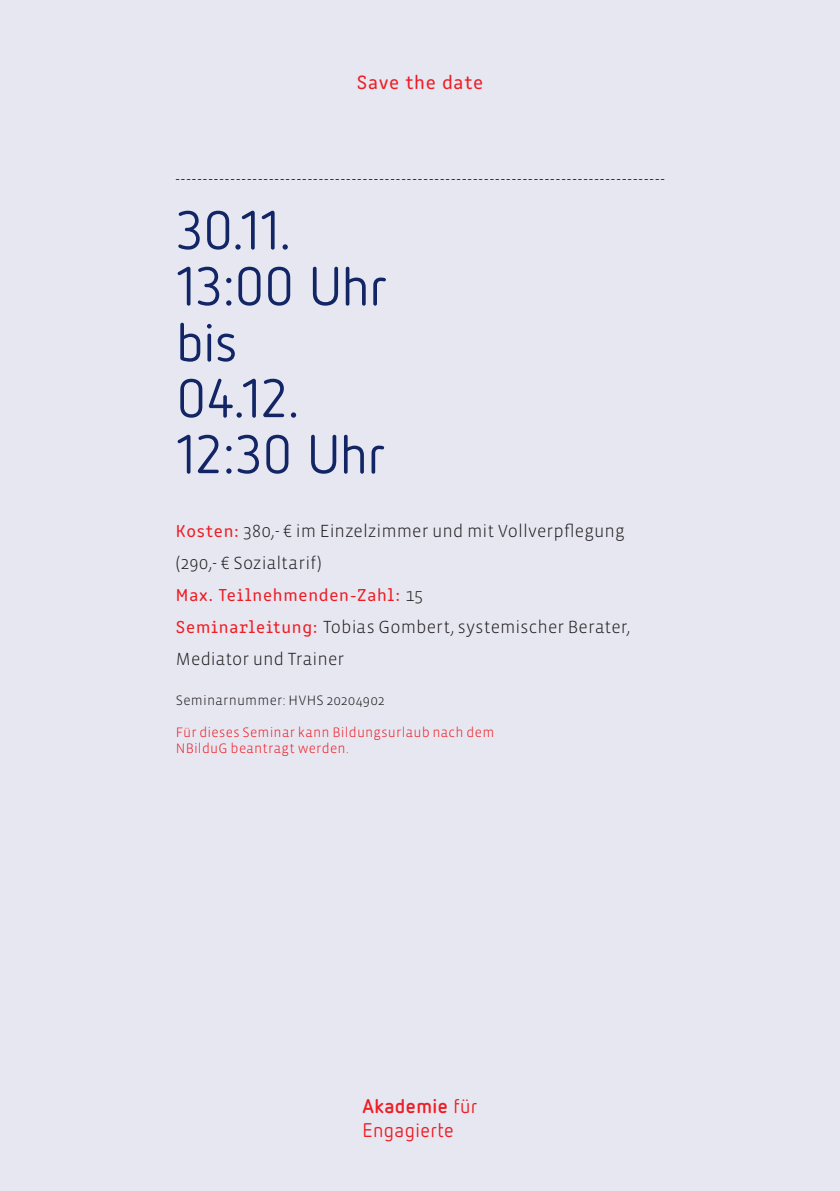
<style>
.page{position:relative;width:840px;height:1191px;background:#fff}
.page>*{position:absolute;margin:0;border:0;box-sizing:border-box;transform-origin:0 0}
.t1{font:54px/56px "Netto OT";letter-spacing:-.015em;color:#122564}
.t2{font:20px "Clone Rounded Latn";letter-spacing:.035em;color:#ee1d23}
.t3{font:19.8px/24px "Netto OT";letter-spacing:.02em;color:#ee1d23}
.t4{font:300 18px/32px "Vista Sans OT";letter-spacing:.005em;color:#231f20}
.t5{font:18px "Clone Rounded Latn";letter-spacing:.045em;color:#ee1d23}
.t6{font:300 14px/16px "Vista Sans OT";letter-spacing:.015em;color:#ee1d23}
.t7{font:300 14px "Vista Sans OT";letter-spacing:.015em;color:#231f20}
.s1{font-family:"Clone Rounded Latn";font-weight:400;color:#ee1d23}
.s2{font-family:"Vista Sans OT";font-weight:300;color:#231f20}
.s3{font-weight:700}
</style>
<div class="page">
<div style="left:0;top:0;width:839px;height:1191px;background:#e7e7f2"></div>
<p class="t2" style="left:356px;top:67px;width:128px">Save the date</p>
<p class="t4" style="left:175px;top:163px;width:491px">-----------------------------------------------------------------------------------------</p>
<h1 class="t1" style="left:176px;top:201px;width:212px">30.11.<br>13:00 Uhr bis<br>04.12.<br>12:30 Uhr</h1>
<p class="t4" style="left:176px;top:515px;width:450px"><span class="s1">Kosten:</span> 380,- € im Einzelzimmer und mit Vollverpflegung (290,- € Sozialtarif)</p>
<p class="t5" style="left:176px;top:582px;width:248px">Max. Teilnehmenden-Zahl: <span class="s2">15</span></p>
<p class="t4" style="left:176px;top:611px;width:455px"><span class="s1">Seminarleitung:</span> Tobias Gombert, systemischer Berater,<br>Mediator und Trainer</p>
<p class="t7" style="left:176px;top:693px;width:210px">Seminarnummer: HVHS 20204902</p>
<p class="t6" style="left:176px;top:725px;width:320px">Für dieses Seminar kann Bildungsurlaub nach dem<br>NBilduG beantragt werden.</p>
<p class="t3" style="left:362px;top:1094px;width:116px"><span class="s3">Akademie</span> für<br>Engagierte</p>
</div>
